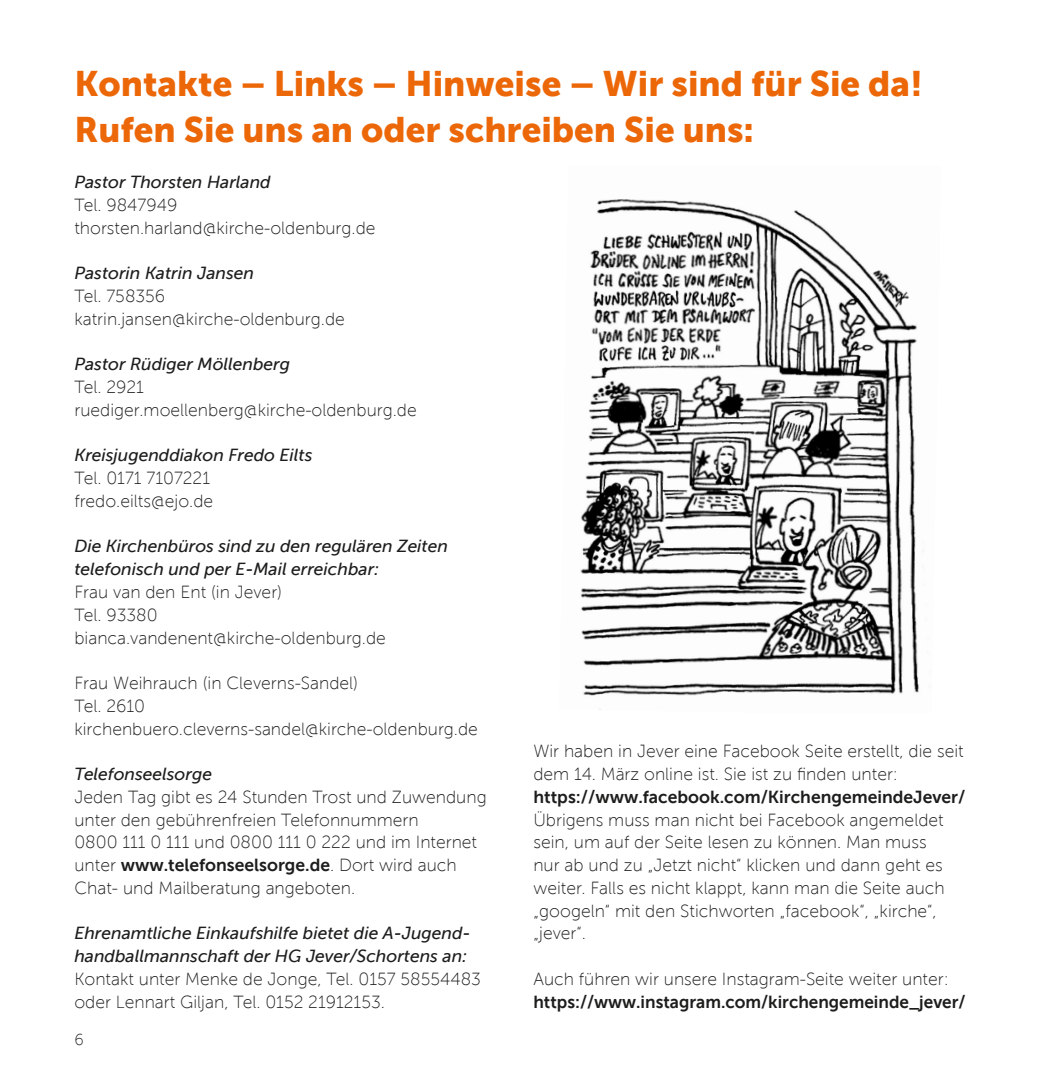
<style>
.page{position:relative;width:1042px;height:1092px;background:#fff}
.page>*{position:absolute;margin:0;border:0;box-sizing:border-box;transform-origin:0 0}
.t1{font:35px/45.5px "Museo Sans 900";color:#ec6708}
.t2{font:17.5px/22.8px "Museo Sans 100";color:#1d1d1b}
.t3{font:italic 17.5px/22.8px "Museo Sans 500";color:#1d1d1b}
.t4{font:17.5px "Museo Sans 700";color:#1d1d1b}
.t5{font:15.75px "Museo Sans 100";color:#1d1d1b}
.s1{font-family:"Museo Sans 100"}
</style>
<div class="page">
<img style="left:580px;top:199px;width:339px;height:511px">
<h1 class="t1" style="left:74px;top:61px;width:850px">Kontakte – Links – Hinweise – Wir sind für Sie da!<br>Rufen Sie uns an oder schreiben Sie uns:</h1>
<p class="t3" style="left:74px;top:171px;width:198px">Pastor Thorsten Harland</p>
<p class="t2" style="left:74px;top:194px;width:303px">Tel. 9847949 thorsten.harland@kirche-oldenburg.de</p>
<p class="t3" style="left:74px;top:262px;width:181px">Pastorin Katrin Jansen</p>
<p class="t2" style="left:74px;top:285px;width:272px">Tel. 758356 katrin.jansen@kirche-oldenburg.de</p>
<p class="t3" style="left:74px;top:353px;width:217px">Pastor Rüdiger Möllenberg</p>
<p class="t2" style="left:74px;top:376px;width:344px">Tel. 2921 ruediger.moellenberg@kirche-oldenburg.de</p>
<p class="t3" style="left:74px;top:444px;width:240px">Kreisjugenddiakon Fredo Eilts</p>
<p class="t2" style="left:74px;top:467px;width:140px">Tel. 0171 7107221 fredo.eilts@ejo.de</p>
<p class="t3" style="left:74px;top:535px;width:375px">Die Kirchenbüros sind zu den regulären Zeiten telefonisch und per E-Mail erreichbar:</p>
<p class="t2" style="left:74px;top:580px;width:313px">Frau van den Ent (in Jever)<br>Tel. 93380 bianca.vandenent@kirche-oldenburg.de</p>
<p class="t2" style="left:74px;top:671px;width:405px">Frau Weihrauch (in Cleverns-Sandel)<br>Tel. 2610 kirchenbuero.cleverns-sandel@kirche-oldenburg.de</p>
<p class="t3" style="left:74px;top:762px;width:139px">Telefonseelsorge</p>
<p class="t2" style="left:74px;top:785px;width:414px">Jeden Tag gibt es 24 Stunden Trost und Zuwendung unter den gebührenfreien Telefonnummern<br>0800 111 0 111 und 0800 111 0 222 und im Internet</p>
<p class="t4" style="left:74px;top:855px;width:384px"><span class="s1">unter</span> www.telefonseelsorge.de<span class="s1">. Dort wird auch</span></p>
<p class="t2" style="left:74px;top:876px;width:282px">Chat- und Mailberatung angeboten.</p>
<p class="t3" style="left:74px;top:922px;width:398px">Ehrenamtliche Einkaufshilfe bietet die A-Jugend&shy;handballmannschaft der HG Jever/Schortens an:</p>
<p class="t2" style="left:74px;top:967px;width:408px">Kontakt unter Menke de Jonge, Tel. 0157 58554483 oder Lennart Giljan, Tel. 0152 21912153.</p>
<p class="t2" style="left:533px;top:740px;width:432px">Wir haben in Jever eine Facebook Seite erstellt, die seit dem 14. März online ist. Sie ist zu finden unter:</p>
<p class="t4" style="left:533px;top:787px;width:433px">https://www.facebook.com/KirchengemeindeJever/</p>
<p class="t2" style="left:533px;top:808px;width:413px">Übrigens muss man nicht bei Facebook angemeldet sein, um auf der Seite lesen zu können. Man muss nur ab und zu „Jetzt nicht“ klicken und dann geht es weiter. Falls es nicht klappt, kann man die Seite auch „googeln“ mit den Stichworten „facebook“, „kirche“, „jever“.</p>
<p class="t2" style="left:533px;top:967px;width:417px">Auch führen wir unsere Instagram-Seite weiter unter:</p>
<p class="t4" style="left:533px;top:991px;width:434px">https://www.instagram.com/kirchengemeinde_jever/</p>
<p class="t5" style="left:74px;top:1030px;width:11px">6</p>
</div>
